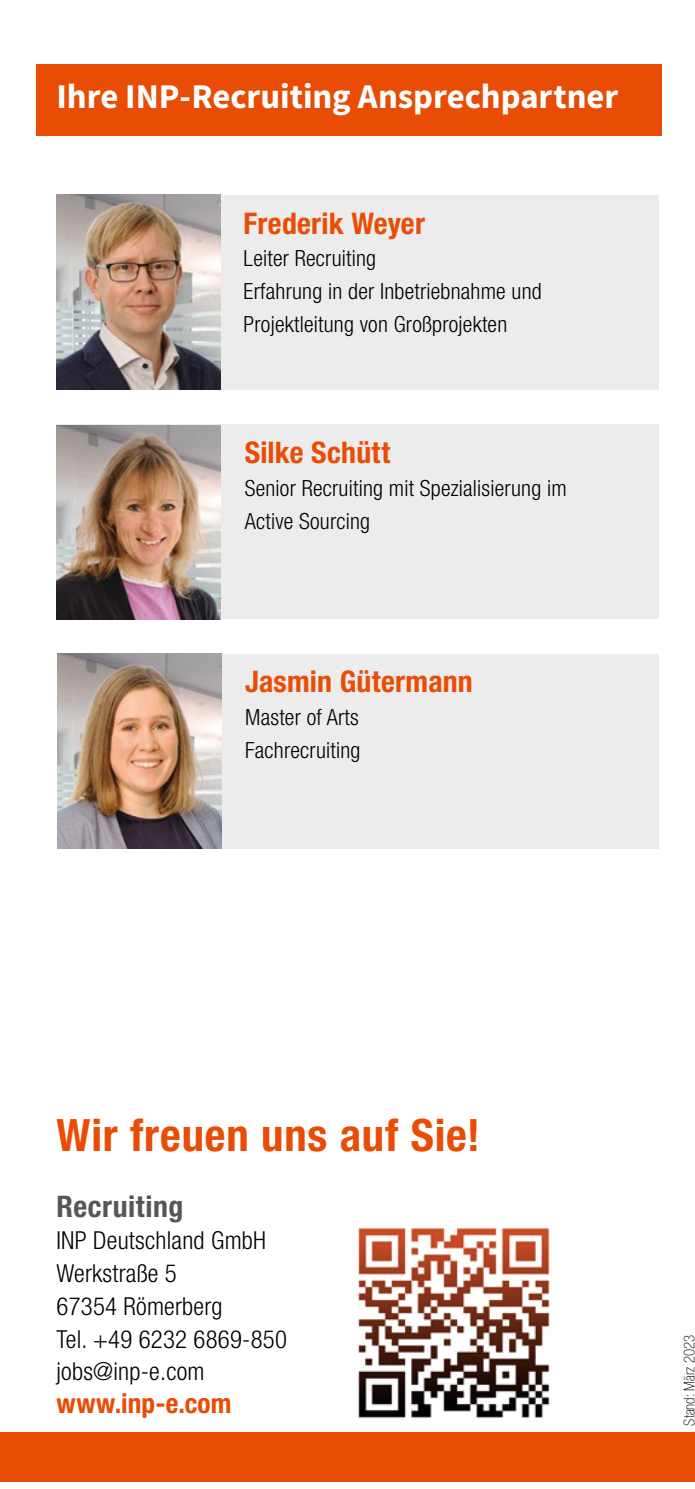
<style>
.page{position:relative;width:695px;height:1489px;background:#fff}
.page>*{position:absolute;margin:0;border:0;box-sizing:border-box;transform-origin:0 0}
.t1{font:700 condensed 44.75px "Helvetica Neue LT Pro";letter-spacing:.02em;color:#e94c05}
.t2{font:700 34.75px "Source Sans Pro";color:#fff}
.t3{font:700 condensed 29.75px "Helvetica Neue LT Pro";letter-spacing:.01em;color:#e94c05}
.t4{font:700 condensed 29.75px "Helvetica Neue LT Pro";letter-spacing:.02em;color:#565655}
.t5{font:700 condensed 27.25px "Helvetica Neue LT Pro";letter-spacing:.005em;color:#e94c05}
.t6{font:300 condensed 24.75px/32.8px "Helvetica Neue LT Pro";letter-spacing:.01em;color:#000}
.t7{font:300 condensed 22.25px/32.8px "Helvetica Neue LT Pro";letter-spacing:.01em;color:#000}
.t8{font:100 condensed 15px "Helvetica Neue LT Pro";color:#000}
</style>
<div class="page">
<div style="left:0;top:64px;width:661px;height:71px;background:#e94c05"></div>
<div style="left:0;top:1432px;width:694px;height:49px;background:#e94c05"></div>
<div style="left:57px;top:654px;width:604px;height:194px;background:#ececec"></div>
<img style="left:57px;top:654px;width:164px;height:194px">
<img style="left:358px;top:1228px;width:192px;height:191px">
<div style="left:56px;top:195px;width:605px;height:194px;background:#ececec"></div>
<img style="left:56px;top:195px;width:164px;height:194px">
<div style="left:56px;top:424px;width:605px;height:194px;background:#ececec"></div>
<img style="left:56px;top:425px;width:164px;height:194px">
<div style="left:659px;top:159px;width:35px;height:1053px;background:#fff"></div>
<div style="left:0;top:21px;width:35px;height:169px;background:#fff"></div>
<h2 class="t2" style="left:56px;top:73px;width:563px">Ihre INP-Recruiting Ansprechpartner</h2>
<h3 class="t3" style="left:243px;top:205px;width:183px">Frederik Weyer</h3>
<p class="t7" style="left:243px;top:242px;width:300px">Leiter Recruiting<br>Erfahrung in der Inbetriebnahme und<br>Projektleitung von Großprojekten</p>
<h3 class="t3" style="left:245px;top:434px;width:147px">Silke Schütt</h3>
<p class="t7" style="left:245px;top:471px;width:323px">Senior Recruiting mit Spezialisierung im<br>Active Sourcing</p>
<h3 class="t3" style="left:245px;top:663px;width:229px">Jasmin Gütermann</h3>
<p class="t7" style="left:245px;top:700px;width:117px">Master of Arts<br>Fachrecruiting</p>
<h1 class="t1" style="left:56px;top:1107px;width:425px">Wir freuen uns auf Sie!</h1>
<h3 class="t4" style="left:56px;top:1187px;width:128px">Recruiting</h3>
<p class="t6" style="left:56px;top:1223px;width:232px">INP Deutschland GmbH<br>Werkstraße 5<br>67354 Römerberg<br>Tel. +49 6232 6869-850 jobs@inp-e.com</p>
<p class="t5" style="left:56px;top:1386px;width:176px">www.inp-e.com</p>
<p class="t8" style="left:680px;top:1425px;width:93px;rotate:-90deg">Stand: März 2023</p>
</div>
